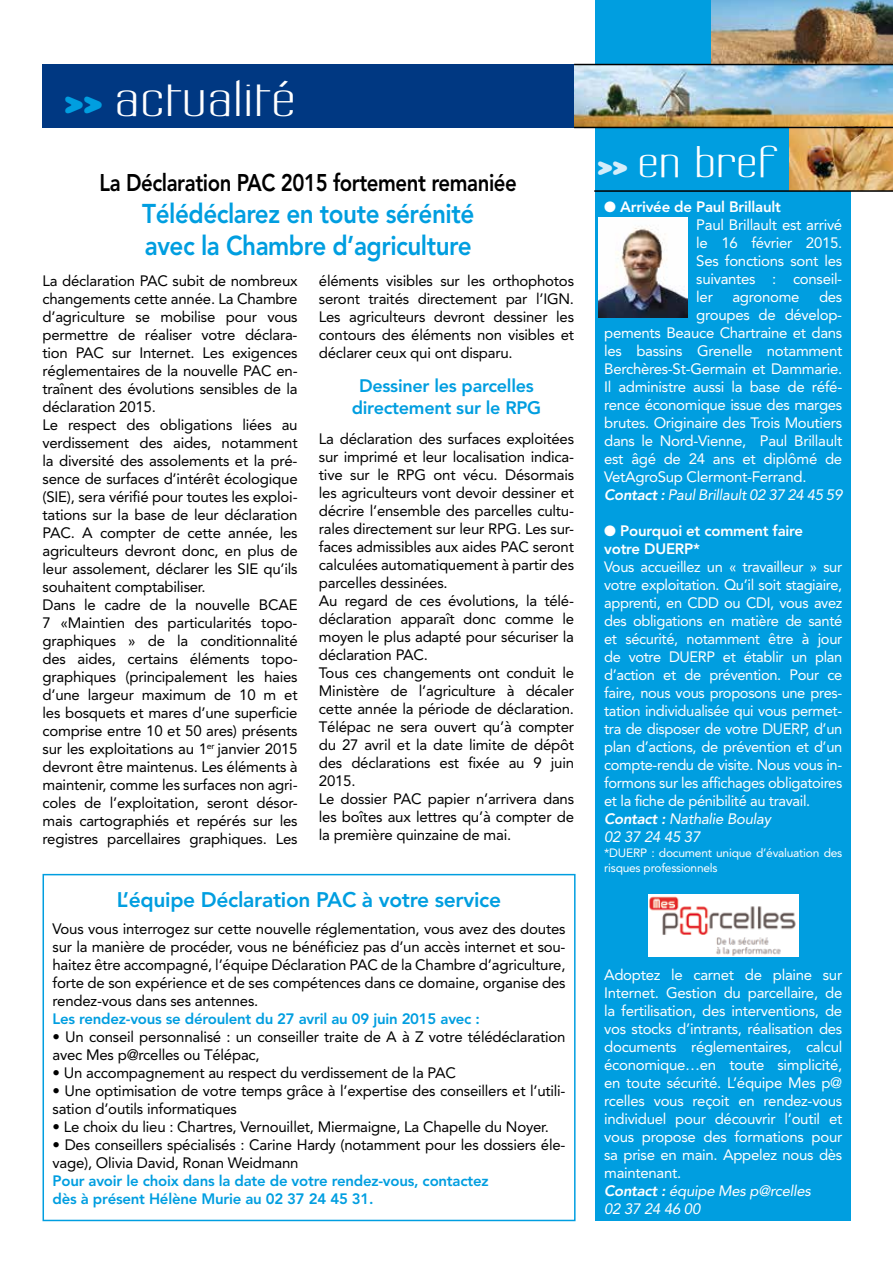
<style>
.page{position:relative;width:893px;height:1263px;background:#fff}
.page>*{position:absolute;margin:0;border:0;box-sizing:border-box;transform-origin:0 0}
.t1{font:45px "Labtop Superwide";color:#fff}
.t2{font:39px "Labtop Superwide";color:#fff}
.t3{font:800 27px/32.4px "Avenir";letter-spacing:-.02em;color:#009ee0;scale:.9 1}
.t4{font:800 24px "Avenir";letter-spacing:-.02em;color:#000;scale:.85 1}
.t5{font:800 21px "Avenir";letter-spacing:-.015em;color:#009ee0}
.t6{font:800 18px/21.6px "Avenir";letter-spacing:-.015em;color:#009ee0;text-align:center}
.t7{font:15px/18px "Avenir";letter-spacing:-.015em;color:#000}
.t8{font:15px/18px "Avenir";letter-spacing:-.02em;color:#fff}
.t9{font:800 15px/18px "Avenir";letter-spacing:-.015em;color:#009ee0}
.t10{font:800 15px/18px "Avenir";letter-spacing:-.015em;color:#fff}
.t11{font:italic 15px "Avenir";letter-spacing:-.02em;color:#fff}
.t12{font:12px/15px "Avenir";letter-spacing:-.02em;color:#fff}
.s1{font-family:"Blur";font-weight:700;font-size:30px;color:#009ee0}
.s2{font-family:"Blur";font-weight:700;font-size:24px;color:#d5edfa}
.s3{font-weight:800}
.s4{font-weight:800;font-style:italic}
.s5{font-style:italic}
</style>
<div class="page">
<div style="left:596px;top:0;width:255px;height:1220px;background:#009ee0"></div>
<img style="left:574px;top:65px;width:319px;height:62px">
<div style="left:43px;top:64px;width:531px;height:64px;background:#003882"></div>
<img style="left:711px;top:0;width:182px;height:64px">
<img style="left:789px;top:128px;width:104px;height:62px">
<hr style="left:574px;top:127px;width:319px;height:1px;background:#000">
<hr style="left:594px;top:190px;width:299px;height:2px;background:#000">
<hr style="left:574px;top:64px;width:319px;height:1px;background:#000">
<div style="left:43px;top:874px;width:533px;height:347px;border:2px solid #009ee0"></div>
<img style="left:648px;top:895px;width:151px;height:61px">
<img style="left:598px;top:218px;width:90px;height:100px">
<h1 class="t1" style="left:65px;top:71px;width:233px"><span class="s1">&lt;&lt;</span> actualité</h1>
<h3 class="t4" style="left:100px;top:168px;width:492px">La Déclaration PAC 2015 fortement remaniée</h3>
<h3 class="t3" style="left:142px;top:197px;width:370px">Télédéclarez en toute sérénité avec la Chambre d’agriculture</h3>
<p class="t7" style="left:43px;top:271px;width:257px">La déclaration PAC subit de nombreux changements cette année. La Chambre d’agriculture se mobilise pour vous permettre de réaliser votre déclara&shy;tion PAC sur Internet. Les exigences réglementaires de la nouvelle PAC en&shy;traînent des évolutions sensibles de la déclaration 2015.<br>Le respect des obligations liées au verdissement des aides, notamment la diversité des assolements et la pré&shy;sence de surfaces d’intérêt écologique (SIE), sera vérifié pour toutes les exploi&shy;tations sur la base de leur déclaration PAC. A compter de cette année, les agriculteurs devront donc, en plus de leur assolement, déclarer les SIE qu’ils souhaitent comptabiliser.<br>Dans le cadre de la nouvelle BCAE 7 «Maintien des particularités topo&shy;graphiques » de la conditionnalité des aides, certains éléments topo&shy;graphiques (principalement les haies d’une largeur maximum de 10 m et les bosquets et mares d’une superficie comprise entre 10 et 50 ares) présents sur les exploitations au 1<sup>er</sup> janvier 2015 devront être maintenus. Les éléments à maintenir, comme les surfaces non agri&shy;coles de l’exploitation, seront désor&shy;mais cartographiés et repérés sur les registres parcellaires graphiques. Les</p>
<p class="t7" style="left:319px;top:271px;width:257px;text-align:justify">éléments visibles sur les orthophotos seront traités directement par l’IGN.<br>Les agriculteurs devront dessiner les contours des éléments non visibles et déclarer ceux qui ont disparu.</p>
<p class="t6" style="left:352px;top:375px;width:191px">Dessiner les parcelles directement sur le RPG</p>
<p class="t7" style="left:319px;top:430px;width:257px">La déclaration des surfaces exploitées sur imprimé et leur localisation indica&shy;tive sur le RPG ont vécu. Désormais les agriculteurs vont devoir dessiner et décrire l’ensemble des parcelles cultu&shy;rales directement sur leur RPG. Les sur&shy;faces admissibles aux aides PAC seront calculées automatiquement à partir des parcelles dessinées.<br>Au regard de ces évolutions, la télé&shy;déclaration apparaît donc comme le moyen le plus adapté pour sécuriser la déclaration PAC.<br>Tous ces changements ont conduit le Ministère de l’agriculture à décaler cette année la période de déclaration.<br>Télépac ne sera ouvert qu’à compter du 27 avril et la date limite de dépôt des déclarations est fixée au 9 juin 2015.<br>Le dossier PAC papier n’arrivera dans les boîtes aux lettres qu’à compter de la première quinzaine de mai.</p>
<h3 class="t5" style="left:117px;top:887px;width:386px">L’équipe Déclaration PAC à votre service</h3>
<p class="t7" style="left:53px;top:919px;width:515px;text-align:justify">Vous vous interrogez sur cette nouvelle réglementation, vous avez des doutes sur la manière de procéder, vous ne bénéficiez pas d’un accès internet et sou&shy;haitez être accompagné, l’équipe Déclaration PAC de la Chambre d’agriculture, forte de son expérience et de ses compétences dans ce domaine, organise des rendez-vous dans ses antennes.</p>
<p class="t9" style="left:53px;top:1009px;width:429px">Les rendez-vous se déroulent du 27 avril au 09 juin 2015 avec :</p>
<p class="t7" style="left:53px;top:1027px;width:515px">• Un conseil personnalisé : un conseiller traite de A à Z votre télédéclaration avec Mes p@rcelles ou Télépac,</p>
<p class="t7" style="left:53px;top:1063px;width:405px">• Un accompagnement au respect du verdissement de la PAC</p>
<p class="t7" style="left:53px;top:1081px;width:515px">• Une optimisation de votre temps grâce à l’expertise des conseillers et l’utili&shy;sation d’outils informatiques</p>
<p class="t7" style="left:53px;top:1117px;width:498px">• Le choix du lieu : Chartres, Vernouillet, Miermaigne, La Chapelle du Noyer.</p>
<p class="t7" style="left:53px;top:1135px;width:515px">• Des conseillers spécialisés : Carine Hardy (notamment pour les dossiers éle&shy;vage), Olivia David, Ronan Weidmann</p>
<p class="t9" style="left:53px;top:1171px;width:438px">Pour avoir le choix dans la date de votre rendez-vous, contactez dès à présent Hélène Murie au 02 37 24 45 31.</p>
<h2 class="t2" style="left:597px;top:138px;width:181px"><span class="s2">&lt;&lt;</span> en bref</h2>
<p class="t8" style="left:696px;top:198px;width:147px;text-indent:-92px">● <span class="s3">Arrivée de Paul Brillault<br></span>Paul Brillault est arrivé le 16 février 2015.<br>Ses fonctions sont les suivantes : conseil&shy;ler</p>
<p class="t8" style="left:732px;top:288px;width:69px">agronome</p>
<p class="t8" style="left:819px;top:288px;width:25px">des</p>
<p class="t8" style="left:696px;top:306px;width:147px">groupes de dévelop-</p>
<p class="t8" style="left:604px;top:324px;width:240px">pements Beauce Chartraine et dans</p>
<p class="t8" style="left:604px;top:342px;width:240px">les bassins Grenelle notamment</p>
<p class="t8" style="left:604px;top:360px;width:240px">Berchères-St-Germain et Dammarie.</p>
<p class="t8" style="left:604px;top:378px;width:240px">Il administre aussi la base de réfé-</p>
<p class="t8" style="left:604px;top:396px;width:240px">rence économique issue des marges</p>
<p class="t8" style="left:604px;top:414px;width:240px">brutes. Originaire des Trois Moutiers</p>
<p class="t8" style="left:604px;top:432px;width:240px">dans le Nord-Vienne, Paul Brillault</p>
<p class="t8" style="left:604px;top:450px;width:240px">est âgé de 24 ans et diplômé de</p>
<p class="t8" style="left:604px;top:468px;width:204px">VetAgroSup Clermont-Ferrand.</p>
<p class="t11" style="left:604px;top:486px;width:240px"><span class="s3">Contact :</span> Paul Brillault 02 37 24 45 59</p>
<p class="t10" style="left:604px;top:522px;width:200px">● Pourquoi et comment faire votre DUERP*</p>
<p class="t8" style="left:604px;top:558px;width:240px">Vous accueillez un « travailleur » sur votre exploitation. Qu’il soit stagiaire, apprenti, en CDD ou CDI, vous avez des obligations en matière de santé et sécurité, notamment être à jour de votre DUERP et établir un plan d’action et de prévention. Pour ce faire, nous vous proposons une pres&shy;tation individualisée qui vous permet&shy;tra de disposer de votre DUERP, d’un plan d’actions, de prévention et d’un compte-rendu de visite. Nous vous in&shy;formons sur les affichages obligatoires et la fiche de pénibilité au travail.<br><span class="s4">Contact :</span> <span class="s5">Nathalie Boulay<br>02 37 24 45 37</span></p>
<p class="t12" style="left:604px;top:846px;width:240px">*DUERP : document unique d’évaluation des risques professionnels</p>
<p class="t8" style="left:604px;top:966px;width:240px">Adoptez le carnet de plaine sur<br>Internet. Gestion du parcellaire, de la fertilisation, des interventions, de vos stocks d’intrants, réalisation des documents réglementaires, calcul économique…en toute simplicité, en toute sécurité. L’équipe Mes p@ rcelles vous reçoit en rendez-vous individuel pour découvrir l’outil et vous propose des formations pour sa prise en main. Appelez nous dès maintenant.<br><span class="s4">Contact :</span> <span class="s5">équipe Mes p@rcelles<br>02 37 24 46 00</span></p>
</div>
